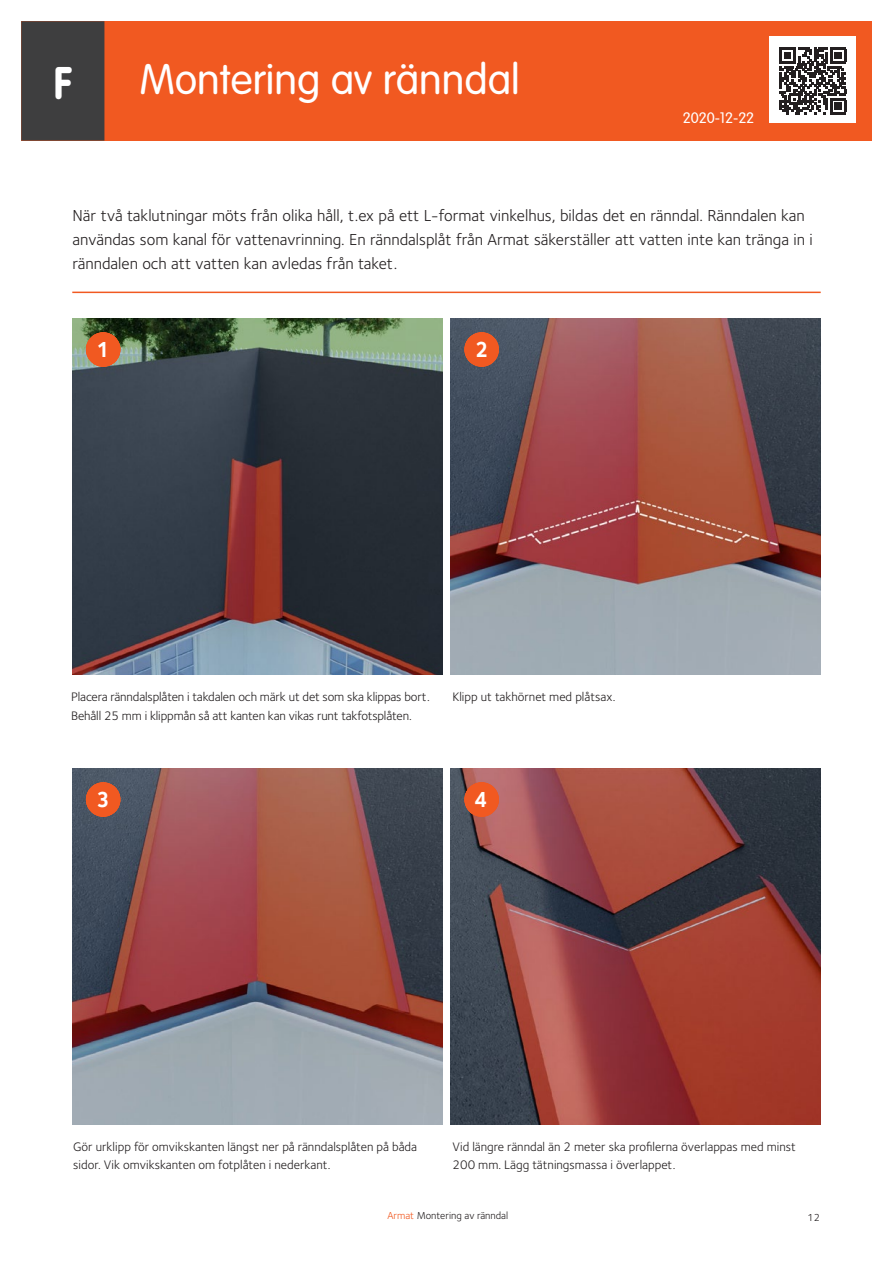
<style>
.page{position:relative;width:893px;height:1263px;background:#fff}
.page>*{position:absolute;margin:0;border:0;box-sizing:border-box;transform-origin:0 0}
.Tabell-rubrik{font:700 45px "VAG Rounded";color:#fff;scale:.9 1}
.rubrik{font:300 42px "VAG Rounded";color:#fff}
.t1{font:700 22.5px "Foundry Sterling";color:#fff;scale:.9 1}
.Ingress{font:16.5px/24px "Foundry Sterling";color:#231f20}
.Omslagsrubrik{font:300 15px "VAG Rounded";letter-spacing:-.005em;color:#fff}
.brödtext{font:12.75px/18px "Foundry Sterling";color:#231f20}
.t2{font:10.5px "Foundry Sterling";color:#231f20}
.s1{color:#f15921}
</style>
<div class="page">
<img style="left:72px;top:769px;width:370px;height:356px">
<img style="left:72px;top:319px;width:370px;height:356px">
<img style="left:451px;top:769px;width:370px;height:356px">
<img style="left:451px;top:319px;width:370px;height:356px">
<hr style="left:72px;top:292px;width:749px;height:1px;background:#f15921">
<div style="left:86px;top:332px;width:34px;height:35px;background:#f15921;border-radius:50%"></div>
<div style="left:464px;top:332px;width:35px;height:35px;background:#f15921;border-radius:50%"></div>
<div style="left:464px;top:782px;width:35px;height:35px;background:#f15921;border-radius:50%"></div>
<div style="left:86px;top:782px;width:34px;height:35px;background:#f15921;border-radius:50%"></div>
<div style="left:21px;top:21px;width:851px;height:120px;background:#f15921"></div>
<div style="left:21px;top:21px;width:83px;height:120px;background:#3e3e3f;border:2px solid #3e3e3f"></div>
<div style="left:770px;top:37px;width:86px;height:86px;background:#fff"></div>
<svg style="left:779px;top:47px;width:67px;height:67px"></svg>
<p class="Tabell-rubrik" style="left:54px;top:56px;width:21px">F</p>
<p class="rubrik" style="left:140px;top:56px;width:382px">Montering av ränndal</p>
<p class="Omslagsrubrik" style="left:683px;top:109px;width:73px">2020-12-22</p>
<p class="Ingress" style="left:72px;top:203px;width:742px">När två taklutningar möts från olika håll, t.ex på ett L-format vinkelhus, bildas det en ränndal. Ränndalen kan användas som kanal för vattenavrinning. En ränndalsplåt från Armat säkerställer att vatten inte kan tränga in i ränndalen och att vatten kan avledas från taket.</p>
<p class="t1" style="left:97px;top:334px;width:16px">1</p>
<p class="t1" style="left:475px;top:334px;width:16px">2</p>
<p class="brödtext" style="left:71px;top:686px;width:360px;line-height:19.5px">Placera ränndalsplåten i takdalen och märk ut det som ska klippas bort.<br>Behåll 25 mm i klippmån så att kanten kan vikas runt takfotsplåten.</p>
<p class="brödtext" style="left:453px;top:687px;width:165px">Klipp ut takhörnet med plåtsax.</p>
<p class="t1" style="left:97px;top:784px;width:16px">3</p>
<p class="t1" style="left:474px;top:784px;width:16px">4</p>
<p class="brödtext" style="left:73px;top:1137px;width:345px">Gör urklipp för omvikskanten längst ner på ränndalsplåten på båda sidor. Vik omvikskanten om fotplåten i nederkant.</p>
<p class="brödtext" style="left:453px;top:1137px;width:345px">Vid längre ränndal än 2 meter ska profilerna överlappas med minst<br>200 mm. Lägg tätningsmassa i överlappet.</p>
<p class="t2" style="left:387px;top:1208px;width:122px"><span class="s1">Armat</span> Montering av ränndal</p>
<p class="t2" style="left:807px;top:1210px;width:14px">12</p>
</div>
